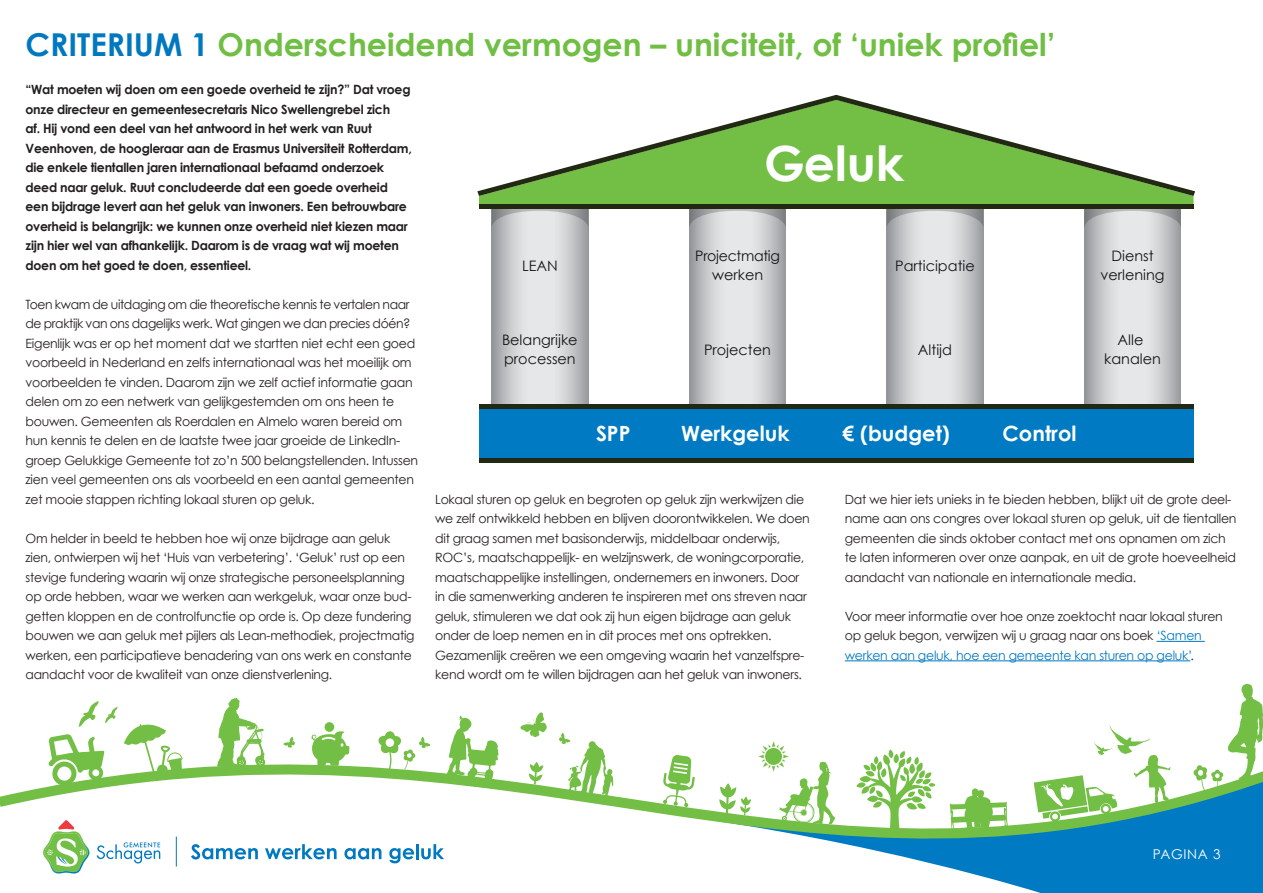
<style>
.page{position:relative;width:1263px;height:893px;background:#fff}
.page>*{position:absolute;margin:0;border:0;box-sizing:border-box;transform-origin:0 0}
.t1{font:700 48.6px "Century Gothic";color:#fff}
.t2{font:700 31.5px "Century Gothic";color:#70be44}
.t3{font:700 21px "Century Gothic";color:#fff}
.t4{font:14.4px/18.9px "Century Gothic";color:#121617;text-align:center}
.t5{font:14.4px/18.9px "Century Gothic";letter-spacing:-.02em;color:#121617;text-align:center}
.t6{font:13.5px "Century Gothic";letter-spacing:.05em;color:#fff}
.Bodycopy{font:12.75px/19.5px "Century Gothic";letter-spacing:-.02em;color:#231f20}
.Bodycopy-2{font:700 12.75px/19.5px "Century Gothic";letter-spacing:-.02em;color:#231f20}
.s1{color:#0078bf}
</style>
<div class="page">
<svg style="left:0;top:683px;width:1263px;height:210px"></svg>
<svg style="left:1034px;top:725px;width:136px;height:97px"></svg>
<svg style="left:310px;top:722px;width:39px;height:44px"></svg>
<svg style="left:559px;top:733px;width:54px;height:64px"></svg>
<svg style="left:124px;top:722px;width:59px;height:55px"></svg>
<svg style="left:49px;top:734px;width:55px;height:53px"></svg>
<svg style="left:719px;top:783px;width:32px;height:32px"></svg>
<svg style="left:529px;top:762px;width:14px;height:22px"></svg>
<svg style="left:447px;top:716px;width:52px;height:65px"></svg>
<svg style="left:1193px;top:684px;width:70px;height:107px"></svg>
<svg style="left:663px;top:755px;width:32px;height:52px"></svg>
<svg style="left:191px;top:844px;width:67px;height:15px"></svg>
<svg style="left:265px;top:844px;width:72px;height:15px"></svg>
<svg style="left:344px;top:848px;width:37px;height:11px"></svg>
<svg style="left:389px;top:848px;width:25px;height:15px"></svg>
<hr style="left:416px;top:844px;width:3px;height:15px;background:#0079c2">
<svg style="left:421px;top:844px;width:23px;height:15px"></svg>
<svg style="left:176px;top:837px;width:1px;height:29px"></svg>
<svg style="left:97px;top:842px;width:63px;height:21px"></svg>
<svg style="left:43px;top:820px;width:46px;height:53px"></svg>
<hr style="left:1156px;top:641px;width:49px;height:1px;background:#0078bf">
<hr style="left:845px;top:660px;width:345px;height:1px;background:#0078bf">
<svg style="left:492px;top:228px;width:96px;height:176px;background:#cdced0"></svg>
<svg style="left:1084px;top:228px;width:97px;height:176px;background:#cccdd0"></svg>
<svg style="left:887px;top:228px;width:96px;height:176px;background:#cdced0"></svg>
<svg style="left:689px;top:228px;width:97px;height:176px;background:#cccdd0"></svg>
<svg style="left:492px;top:209px;width:96px;height:19px;background:#c3c4c6"></svg>
<svg style="left:689px;top:209px;width:97px;height:19px;background:#c2c3c6"></svg>
<svg style="left:887px;top:209px;width:96px;height:19px;background:#c3c4c6"></svg>
<svg style="left:1084px;top:209px;width:97px;height:19px;background:#c2c3c6"></svg>
<div style="left:479px;top:196px;width:714px;height:8px;background:#73bf46"></div>
<div style="left:479px;top:409px;width:714px;height:51px;background:#007bc3"></div>
<div style="left:479px;top:204px;width:714px;height:5px;background:#222913"></div>
<svg style="left:477px;top:95px;width:718px;height:101px;fill:#73bf46"></svg>
<div style="left:479px;top:458px;width:714px;height:5px;background:#222913"></div>
<div style="left:479px;top:404px;width:714px;height:5px;background:#222913"></div>
<p class="t2" style="left:26px;top:24px;width:1032px"><span class="s1">CRITERIUM 1</span> Onderscheidend vermogen – uniciteit, of ‘uniek profiel’</p>
<p class="Bodycopy-2" style="left:26px;top:79px;width:388px">“Wat moeten wij doen om een goede overheid te zijn?” Dat vroeg onze directeur en gemeentesecretaris Nico Swellengrebel zich<br>af. Hij vond een deel van het antwoord in het werk van Ruut Veenhoven, de hoogleraar aan de Erasmus Universiteit Rotterdam, die enkele tientallen jaren internationaal befaamd onderzoek deed naar geluk. Ruut concludeerde dat een goede overheid een bijdrage levert aan het geluk van inwoners. Een betrouwbare overheid is belangrijk: we kunnen onze overheid niet kiezen maar zijn hier wel van afhankelijk. Daarom is de vraag wat wij moeten doen om het goed te doen, essentieel.</p>
<p class="Bodycopy" style="left:26px;top:294px;width:387px">Toen kwam de uitdaging om die theoretische kennis te vertalen naar de praktijk van ons dagelijks werk. Wat gingen we dan precies dóén?</p>
<p class="Bodycopy" style="left:26px;top:333px;width:394px">Eigenlijk was er op het moment dat we startten niet echt een goed voorbeeld in Nederland en zelfs internationaal was het moeilijk om voorbeelden te vinden. Daarom zijn we zelf actief informatie gaan delen om zo een netwerk van gelijkgestemden om ons heen te bouwen. Gemeenten als Roerdalen en Almelo waren bereid om hun kennis te delen en de laatste twee jaar groeide de LinkedIn-- groep Gelukkige Gemeente tot zo’n 500 belangstellenden. Intussen zien veel gemeenten ons als voorbeeld en een aantal gemeenten zet mooie stappen richting lokaal sturen op geluk.</p>
<p class="Bodycopy" style="left:26px;top:528px;width:390px">Om helder in beeld te hebben hoe wij onze bijdrage aan geluk zien, ontwierpen wij het ‘Huis van verbetering’. ‘Geluk’ rust op een stevige fundering waarin wij onze strategische personeelsplanning op orde hebben, waar we werken aan werkgeluk, waar onze bud&shy;getten kloppen en de controlfunctie op orde is. Op deze fundering bouwen we aan geluk met pijlers als Lean-methodiek, projectmatig werken, een participatieve benadering van ons werk en constante aandacht voor de kwaliteit van onze dienstverlening.</p>
<h1 class="t1" style="left:764px;top:133px;width:141px">Geluk</h1>
<p class="t4" style="left:522px;top:256px;width:37px">LEAN</p>
<p class="t4" style="left:502px;top:330px;width:77px;text-align:left">Belangrijke processen</p>
<p class="t5" style="left:695px;top:246px;width:86px">Projectmatig werken</p>
<p class="t4" style="left:704px;top:340px;width:68px">Projecten</p>
<p class="t4" style="left:895px;top:256px;width:81px">Participatie</p>
<p class="t4" style="left:918px;top:340px;width:36px">Altijd</p>
<h3 class="t3" style="left:596px;top:421px;width:36px">SPP</h3>
<h3 class="t3" style="left:681px;top:421px;width:110px">Werkgeluk</h3>
<h3 class="t3" style="left:842px;top:421px;width:109px">€ (budget)</h3>
<h3 class="t3" style="left:1002px;top:421px;width:75px">Control</h3>
<p class="t4" style="left:1100px;top:246px;width:66px">Dienst verlening</p>
<p class="t4" style="left:1104px;top:330px;width:58px">Alle kanalen</p>
<p class="Bodycopy" style="left:435px;top:489px;width:376px">Lokaal sturen op geluk en begroten op geluk zijn werkwijzen die we zelf ontwikkeld hebben en blijven doorontwikkelen. We doen dit graag samen met basisonderwijs, middelbaar onderwijs, ROC’s, maatschappelijk- en welzijnswerk, de woningcorporatie, maatschappelijke instellingen, ondernemers en inwoners. Door in die samenwerking anderen te inspireren met ons streven naar geluk, stimuleren we dat ook zij hun eigen bijdrage aan geluk onder de loep nemen en in dit proces met ons optrekken.<br>Gezamenlijk creëren we een omgeving waarin het vanzelfspre&shy;kend wordt om te willen bijdragen aan het geluk van inwoners.</p>
<p class="Bodycopy" style="left:845px;top:489px;width:393px">Dat we hier iets unieks in te bieden hebben, blijkt uit de grote deel&shy;name aan ons congres over lokaal sturen op geluk, uit de tientallen gemeenten die sinds oktober contact met ons opnamen om zich te laten informeren over onze aanpak, en uit de grote hoeveelheid aandacht van nationale en internationale media.</p>
<p class="Bodycopy" style="left:845px;top:606px;width:379px">Voor meer informatie over hoe onze zoektocht naar lokaal sturen op geluk begon, verwijzen wij u graag naar ons boek <span class="s1">‘Samen werken aan geluk, hoe een gemeente kan sturen op geluk’</span>.</p>
<p class="t6" style="left:1153px;top:846px;width:69px">PAGINA 3</p>
</div>
